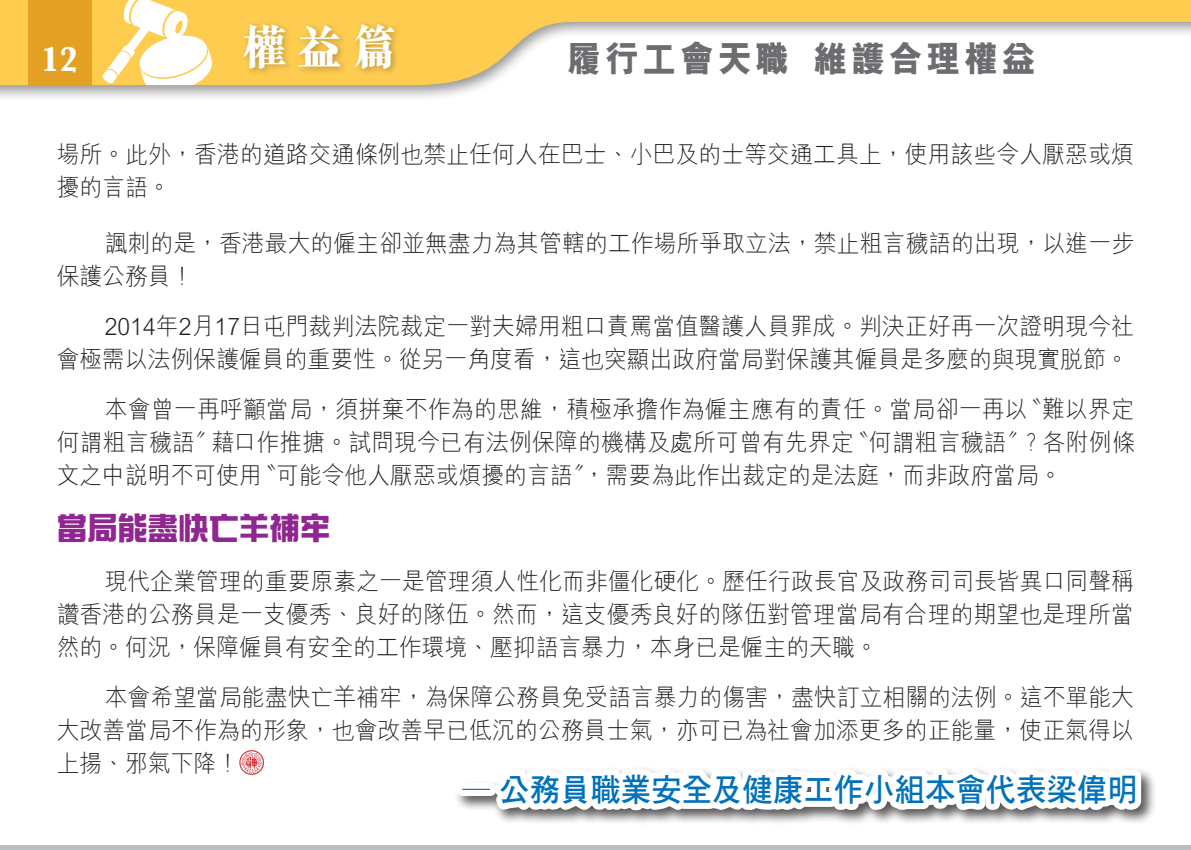
<style>
.page{position:relative;width:1191px;height:850px;background:#fff}
.page>*{position:absolute;margin:0;border:0;box-sizing:border-box;transform-origin:0 0}
.t1{font:800 48px "M Sung";color:#fff;scale:.95 1}
.t2{font:800 36px "M Hei";letter-spacing:.1em;color:#6c6d70;scale:.95 1}
.t3{font:800 36px "M Sung";color:#fff;scale:.95 1}
.內容{font:32px "DF Hei Bd HK BF";color:#0071bb;scale:.95 1}
.內容-2{font:700 32px "CJ Ngai";color:#90268f;scale:.95 1}
.內容-3{font:300 24px/33px "M Hei";letter-spacing:.005em;color:#231f20;text-align:justify;scale:.95 1}
</style>
<div class="page">
<hr style="left:0;top:845px;width:1191px;height:4px;background:#bcbdc0">
<div style="left:0;top:0;width:1191px;height:101px;background:#231f20;opacity:.5"></div>
<svg style="left:0;top:0;width:1191px;height:85px"></svg>
<svg style="left:102px;top:0;width:113px;height:85px"></svg>
<div style="left:240px;top:20px;width:162px;height:56px;background:#231f20;opacity:.3"></div>
<div style="left:28px;top:0;width:63px;height:85px;background:#e3a023"></div>
<svg style="left:239px;top:750px;width:25px;height:24px"></svg>
<div style="left:453px;top:765px;width:703px;height:60px;background:#231f20;opacity:.75"></div>
<svg style="left:482px;top:765px;width:667px;height:60px"></svg>
<h2 class="t3" style="left:41px;top:38px;width:41px">12</h2>
<h1 class="t1" style="left:242px;top:22px;width:165px">權益篇</h1>
<p class="t2" style="left:567px;top:40px;width:495px">履行工會天職 維護合理權益</p>
<p class="內容-3" style="left:57px;top:139px;width:1135px">場所。此外，香港的道路交通條例也禁止任何人在巴士、小巴及的士等交通工具上，使用該些令人厭惡或煩擾的言語。</p>
<p class="內容-3" style="left:57px;top:227px;width:1135px;text-indent:48px">諷刺的是，香港最大的僱主卻並無盡力為其管轄的工作場所爭取立法，禁止粗言穢語的出現，以進一步保護公務員！</p>
<p class="內容-3" style="left:57px;top:310px;width:1135px;text-align:right">2014年2月17日屯門裁判法院裁定一對夫婦用粗口責罵當值醫護人員罪成。判決正好再一次證明現今社<br>會極需以法例保護僱員的重要性。從另一角度看，這也突顯出政府當局對保護其僱員是多麼的與現實脫節。</p>
<p class="內容-3" style="left:57px;top:393px;width:1136px;text-indent:48px">本會曾一再呼籲當局，須拼棄不作為的思維，積極承擔作為僱主應有的責任。當局卻一再以〝難以界定何謂粗言穢語〞藉口作推搪。試問現今已有法例保障的機構及處所可曾有先界定〝何謂粗言穢語〞？各附例條文之中說明不可使用〝可能令他人厭惡或煩擾的言語〞，需要為此作出裁定的是法庭，而非政府當局。</p>
<p class="內容-2" style="left:57px;top:511px;width:290px">當局能盡快亡羊補牢</p>
<p class="內容-3" style="left:57px;top:565px;width:1135px;text-indent:48px">現代企業管理的重要原素之一是管理須人性化而非僵化硬化。歷任行政長官及政務司司長皆異口同聲稱讚香港的公務員是一支優秀、良好的隊伍。然而，這支優秀良好的隊伍對管理當局有合理的期望也是理所當然的。何況，保障僱員有安全的工作環境、壓抑語言暴力，本身已是僱主的天職。</p>
<p class="內容-3" style="left:57px;top:681px;width:1135px;text-indent:48px">本會希望當局能盡快亡羊補牢，為保障公務員免受語言暴力的傷害，盡快訂立相關的法例。這不單能大大改善當局不作為的形象，也會改善早已低沉的公務員士氣，亦可已為社會加添更多的正能量，使正氣得以上揚、邪氣下降！</p>
<p class="內容" style="left:461px;top:773px;width:713px">— 公務員職業安全及健康工作小組本會代表梁偉明</p>
</div>
